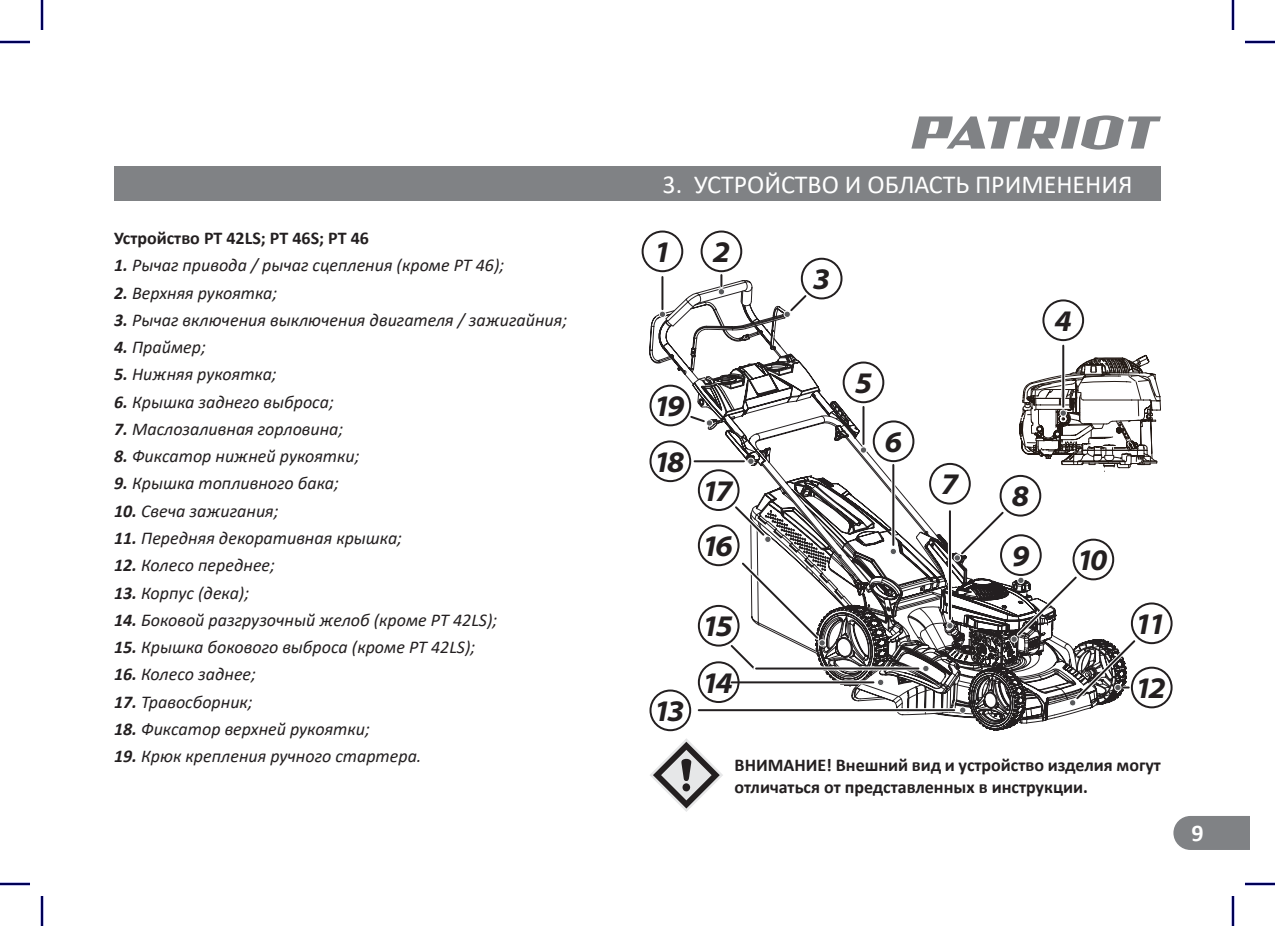
<style>
.page{position:relative;width:1275px;height:926px;background:#fff}
.page>*{position:absolute;margin:0;border:0;box-sizing:border-box;transform-origin:0 0}
.t1{font:italic 700 semi-expanded 30px/56.4px "Myriad Pro";letter-spacing:-.12em;color:#231f20}
.t2{font:26px "Calibri";color:#fff}
.t3{font:700 24px "Calibri";color:#fff}
.t4{font:italic 18px "Calibri";color:#231f20}
.t5{font:700 18px/21.6px "Calibri";color:#231f20}
.s1{font-weight:700}
</style>
<div class="page">
<svg style="left:911px;top:115px;width:250px;height:35px"></svg>
<div style="left:114px;top:166px;width:1047px;height:34px;background:#808285"></div>
<div style="left:1173px;top:816px;width:77px;height:34px;background:#808285"></div>
<svg style="left:650px;top:738px;width:73px;height:74px"></svg>
<div style="left:641px;top:231px;width:42px;height:41px;border:2px solid #231f20;border-radius:50%"></div>
<div style="left:700px;top:231px;width:42px;height:41px;border:2px solid #231f20;border-radius:50%"></div>
<div style="left:801px;top:258px;width:41px;height:41px;border:2px solid #231f20;border-radius:50%"></div>
<svg style="left:649px;top:275px;width:512px;height:455px"></svg>
<div style="left:764px;top:536px;width:7px;height:6px;background:#58595b;border-radius:50%"></div>
<div style="left:764px;top:536px;width:7px;height:7px;border:1px solid #fff;border-radius:50%"></div>
<div style="left:747px;top:458px;width:7px;height:6px;background:#58595b;border-radius:50%"></div>
<div style="left:747px;top:458px;width:7px;height:7px;border:1px solid #fff;border-radius:50%"></div>
<div style="left:706px;top:419px;width:7px;height:8px;background:#58595b;border-radius:3px"></div>
<div style="left:705px;top:419px;width:8px;height:8px;border:1px solid #fff;border-radius:3px"></div>
<div style="left:698px;top:524px;width:41px;height:42px;border:2px solid #231f20;border-radius:50%"></div>
<div style="left:698px;top:605px;width:41px;height:42px;border:2px solid #231f20;border-radius:50%"></div>
<div style="left:698px;top:661px;width:41px;height:42px;border:2px solid #231f20;border-radius:50%"></div>
<div style="left:649px;top:689px;width:42px;height:42px;border:2px solid #231f20;border-radius:50%"></div>
<div style="left:1131px;top:667px;width:41px;height:41px;border:2px solid #231f20;border-radius:50%"></div>
<div style="left:1131px;top:602px;width:41px;height:42px;border:2px solid #231f20;border-radius:50%"></div>
<div style="left:1072px;top:539px;width:42px;height:41px;border:2px solid #231f20;border-radius:50%"></div>
<div style="left:1000px;top:534px;width:41px;height:42px;border:2px solid #231f20;border-radius:50%"></div>
<div style="left:999px;top:475px;width:42px;height:42px;border:2px solid #231f20;border-radius:50%"></div>
<div style="left:929px;top:463px;width:41px;height:42px;border:2px solid #231f20;border-radius:50%"></div>
<div style="left:872px;top:420px;width:42px;height:42px;border:2px solid #231f20;border-radius:50%"></div>
<hr style="left:0;top:41px;width:30px;height:2px;background:#0000ab">
<hr style="left:1245px;top:41px;width:30px;height:2px;background:#0000ab">
<hr style="left:0;top:883px;width:30px;height:2px;background:#0000ab">
<hr style="left:1245px;top:883px;width:30px;height:2px;background:#0000ab">
<hr style="left:41px;top:0;width:2px;height:30px;background:#0000ab">
<hr style="left:41px;top:896px;width:2px;height:30px;background:#0000ab">
<hr style="left:1231px;top:0;width:3px;height:30px;background:#0000ab">
<hr style="left:1231px;top:896px;width:3px;height:30px;background:#0000ab">
<hr style="left:0;top:42px;width:30px;height:1px;background:#000">
<hr style="left:1245px;top:42px;width:30px;height:1px;background:#000">
<hr style="left:0;top:884px;width:30px;height:1px;background:#000">
<hr style="left:1245px;top:884px;width:30px;height:1px;background:#000">
<hr style="left:42px;top:0;width:1px;height:30px;background:#000">
<hr style="left:42px;top:896px;width:1px;height:30px;background:#000">
<hr style="left:1232px;top:0;width:1px;height:30px;background:#000">
<hr style="left:1232px;top:896px;width:1px;height:30px;background:#000">
<p class="t5" style="left:114px;top:227px;width:256px">Устройство PT 42LS; РТ 46S; PT 46</p>
<p class="t4" style="left:114px;top:253px;width:392px"><span class="s1">1.</span> Рычаг привода / рычаг сцепления (кроме РТ 46);</p>
<p class="t4" style="left:114px;top:280px;width:165px"><span class="s1">2.</span> Верхняя рукоятка;</p>
<p class="t4" style="left:114px;top:307px;width:455px"><span class="s1">3.</span> Рычаг включения выключения двигателя / зажигайния;</p>
<p class="t4" style="left:114px;top:335px;width:93px"><span class="s1">4.</span> Праймер;</p>
<p class="t4" style="left:114px;top:362px;width:164px"><span class="s1">5.</span> Нижняя рукоятка;</p>
<p class="t4" style="left:114px;top:389px;width:221px"><span class="s1">6.</span> Крышка заднего выброса;</p>
<p class="t4" style="left:114px;top:416px;width:231px"><span class="s1">7.</span> Маслозаливная горловина;</p>
<p class="t4" style="left:114px;top:444px;width:247px"><span class="s1">8.</span> Фиксатор нижней рукоятки;</p>
<p class="t4" style="left:114px;top:471px;width:226px"><span class="s1">9.</span> Крышка топливного бака;</p>
<p class="t4" style="left:114px;top:498px;width:166px"><span class="s1">10.</span> Свеча зажигания;</p>
<p class="t4" style="left:114px;top:526px;width:289px"><span class="s1">11.</span> Передняя декоративная крышка;</p>
<p class="t4" style="left:114px;top:553px;width:162px"><span class="s1">12.</span> Колесо переднее;</p>
<p class="t4" style="left:114px;top:580px;width:137px"><span class="s1">13.</span> Корпус (дека);</p>
<p class="t4" style="left:114px;top:607px;width:385px"><span class="s1">14.</span> Боковой разгрузочный желоб (кроме PT 42LS);</p>
<p class="t4" style="left:114px;top:635px;width:363px"><span class="s1">15.</span> Крышка бокового выброса (кроме PT 42LS);</p>
<p class="t4" style="left:114px;top:662px;width:143px"><span class="s1">16.</span> Колесо заднее;</p>
<p class="t4" style="left:114px;top:689px;width:140px"><span class="s1">17.</span> Травосборник;</p>
<p class="t4" style="left:114px;top:716px;width:257px"><span class="s1">18.</span> Фиксатор верхней рукоятки;</p>
<p class="t4" style="left:114px;top:744px;width:309px"><span class="s1">19.</span> Крюк крепления ручного стартера.</p>
<h2 class="t2" style="left:662px;top:166px;width:471px">3. УСТРОЙСТВО И ОБЛАСТЬ ПРИМЕНЕНИЯ</h2>
<h1 class="t1" style="left:654px;top:223px;width:19px">1</h1>
<h1 class="t1" style="left:712px;top:223px;width:19px">2</h1>
<h1 class="t1" style="left:653px;top:377px;width:33px">19</h1>
<h1 class="t1" style="left:653px;top:433px;width:33px">18</h1>
<h1 class="t1" style="left:702px;top:462px;width:33px">17</h1>
<h1 class="t1" style="left:702px;top:517px;width:33px">16</h1>
<h1 class="t1" style="left:653px;top:682px;width:33px">13</h1>
<h1 class="t1" style="left:702px;top:598px;width:33px">15<br>14</h1>
<h1 class="t1" style="left:813px;top:251px;width:19px">3</h1>
<h1 class="t1" style="left:854px;top:354px;width:19px">5</h1>
<h1 class="t1" style="left:885px;top:413px;width:19px">6</h1>
<h1 class="t1" style="left:941px;top:456px;width:19px">7</h1>
<h1 class="t1" style="left:1054px;top:292px;width:19px">4</h1>
<h1 class="t1" style="left:1011px;top:468px;width:19px">8</h1>
<h1 class="t1" style="left:1012px;top:527px;width:19px">9</h1>
<h1 class="t1" style="left:1076px;top:531px;width:33px">10</h1>
<h1 class="t1" style="left:1134px;top:595px;width:33px">11</h1>
<h1 class="t1" style="left:1134px;top:659px;width:33px">12</h1>
<p class="t5" style="left:734px;top:754px;width:428px">ВНИМАНИЕ! Внешний вид и устройство изделия могут отличаться от представленных в инструкции.</p>
<h3 class="t3" style="left:1191px;top:825px;width:14px">9</h3>
</div>
